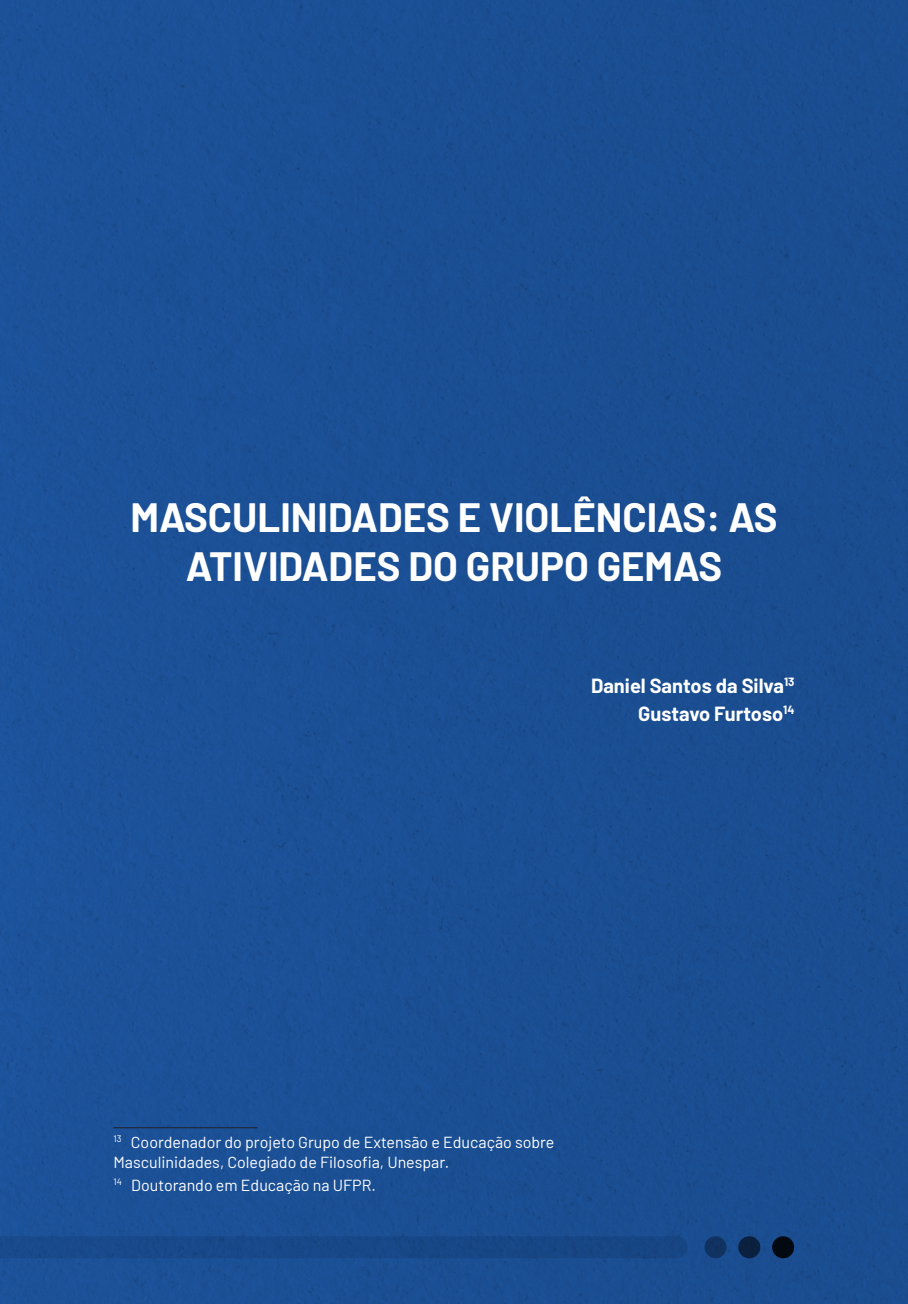
<style>
.page{position:relative;width:908px;height:1304px;background:#fff}
.page>*{position:absolute;margin:0;border:0;box-sizing:border-box;transform-origin:0 0}
.titulo{font:700 40px/49px "Barlow";color:#fff;text-align:center}
.autor_cap{font:700 20px "Barlow";color:#fff}
.nota_rodape{font:16px "Barlow";color:#fff}
</style>
<div class="page">
<div style="left:1px;top:0;width:906px;height:1304px;background:#1b4f94"></div>
<div style="left:0;top:1236px;width:676px;height:22px;background:#184888"></div>
<svg style="left:771px;top:1236px;width:22px;height:22px"></svg>
<div style="left:738px;top:1236px;width:22px;height:22px;background:#0b203f;border-radius:50%"></div>
<div style="left:704px;top:1236px;width:22px;height:22px;background:#113361;border-radius:50%"></div>
<hr style="left:113px;top:1127px;width:144px;height:1px;background:#231f20">
<p class="titulo" style="left:130px;top:490px;width:648px">MASCULINIDADES E VIOLÊNCIAS: AS<br>ATIVIDADES DO GRUPO GEMAS</p>
<p class="autor_cap" style="left:590px;top:671px;width:205px">Daniel Santos da Silva<sup>13</sup></p>
<p class="autor_cap" style="left:638px;top:699px;width:158px">Gustavo Furtoso<sup>14</sup></p>
<p class="nota_rodape" style="left:113px;top:1130px;width:442px"><sup>13</sup> Coordenador do projeto Grupo de Extensão e Educação sobre</p>
<p class="nota_rodape" style="left:113px;top:1150px;width:337px">Masculinidades, Colegiado de Filosofia, Unespar.</p>
<p class="nota_rodape" style="left:113px;top:1173px;width:264px"><sup>14</sup> Doutorando em Educação na UFPR.</p>
</div>
